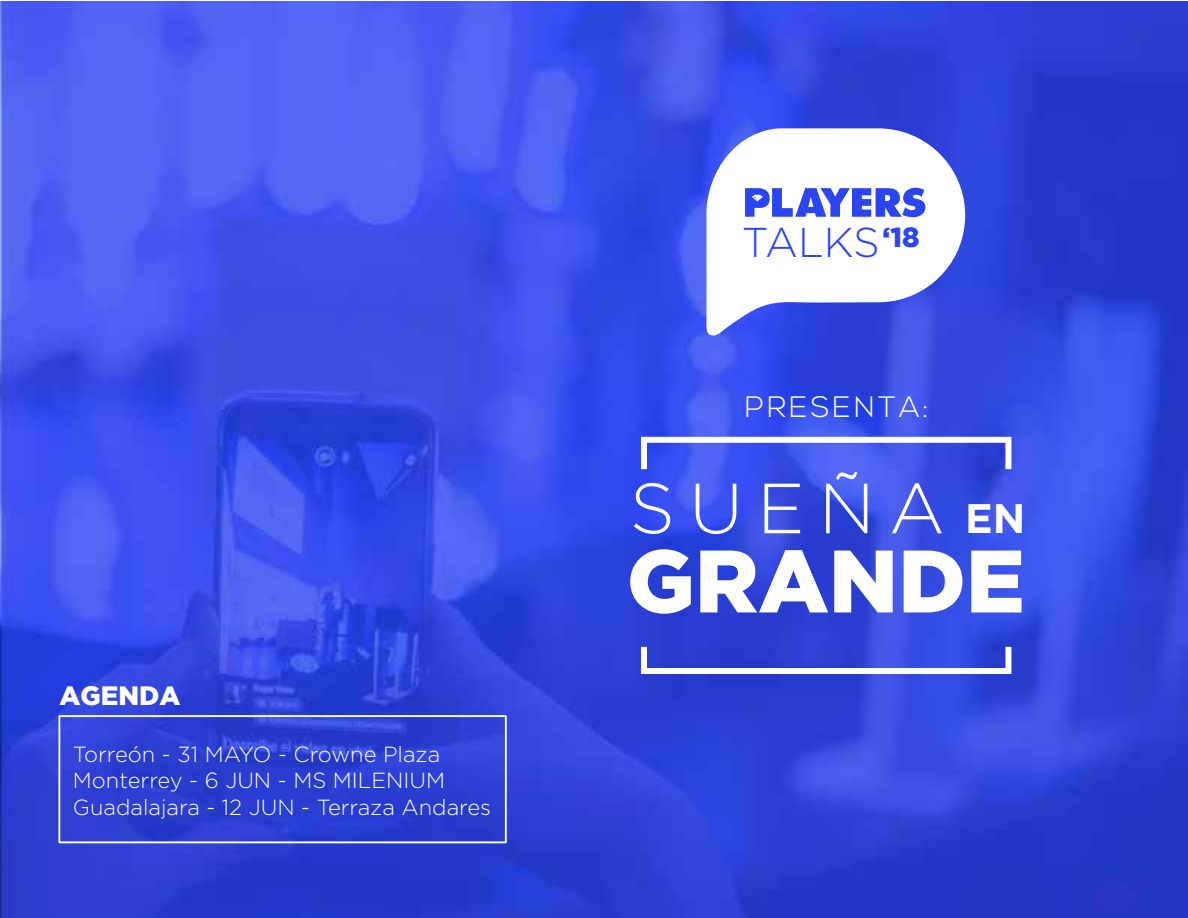
<style>
.page{position:relative;width:1188px;height:918px;background:#fff}
.page>*{position:absolute;margin:0;border:0;box-sizing:border-box;transform-origin:0 0}
.t1{font:900 88.5px "Gotham";color:#fff}
.t2{font:300 70.8px "Gotham";letter-spacing:.2em;color:#fff}
.t3{font:300 41.7px "Gotham";letter-spacing:-.005em;color:#2b45f2}
.t4{font:700 41.25px "Gotham";color:#fff}
.t5{font:300 29.55px "Nexa";letter-spacing:.1em;color:#fff}
.t6{font:900 26.4px "Gotham";color:#fff}
.t7{font:300 21.9px/26.2px "Gotham";color:#fff}
</style>
<div class="page">
<img style="left:0;top:2px;width:1188px;height:916px">
<svg style="left:706px;top:128px;width:259px;height:208px"></svg>
<svg style="left:706px;top:292px;width:1px;height:36px"></svg>
<svg style="left:745px;top:188px;width:180px;height:29px"></svg>
<div style="left:58px;top:715px;width:449px;height:128px;border:2px solid #fff"></div>
<svg style="left:641px;top:437px;width:370px;height:237px;background:#3e53e0"></svg>
<p class="t6" style="left:59px;top:681px;width:123px">AGENDA</p>
<p class="t7" style="left:73px;top:741px;width:420px">Torreón - 31 MAYO - Crowne Plaza<br>Monterrey - 6 JUN - MS MILENIUM<br>Guadalajara - 12 JUN - Terraza Andares</p>
<h3 class="t3" style="left:742px;top:220px;width:179px">TALKS<sup>‘18</sup></h3>
<h3 class="t5" style="left:745px;top:390px;width:185px">PRESENTA:</h3>
<h2 class="t2" style="left:630px;top:470px;width:317px">SUEÑA</h2>
<h1 class="t1" style="left:627px;top:530px;width:399px">GRANDE</h1>
<h3 class="t4" style="left:965px;top:495px;width:62px">EN</h3>
</div>
